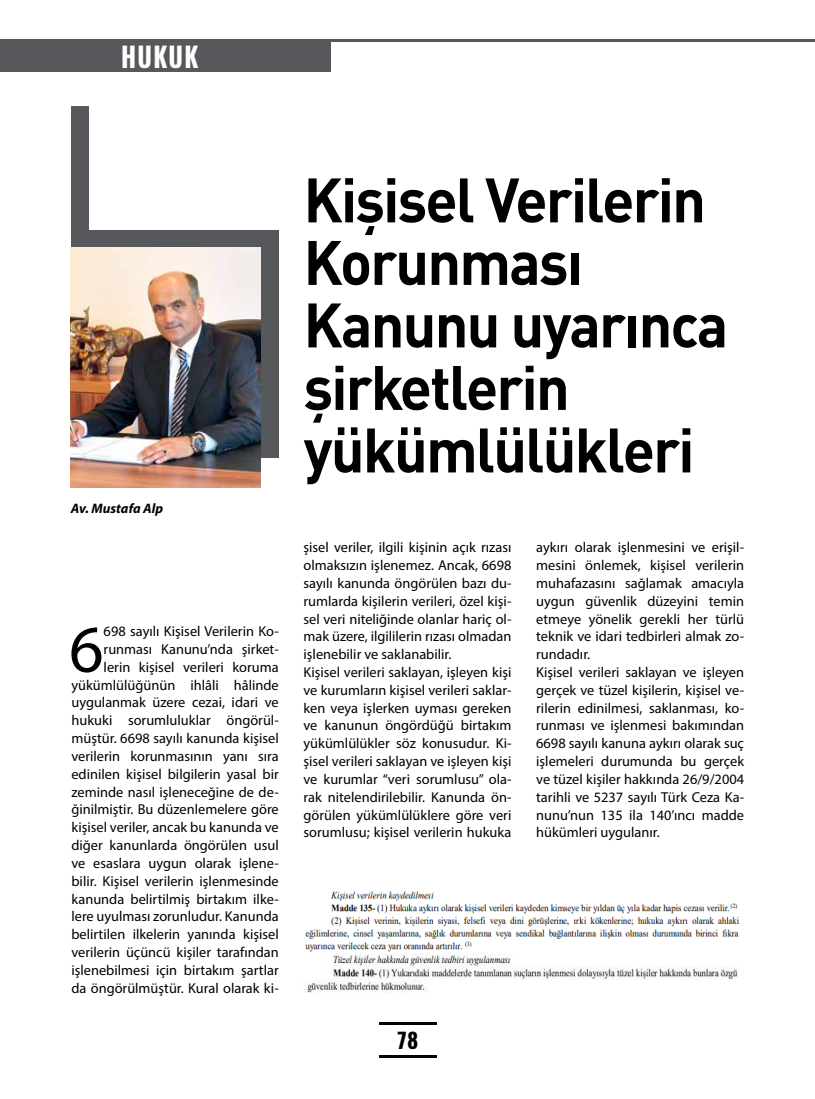
<style>
.page{position:relative;width:815px;height:1099px;background:#fff}
.page>*{position:absolute;margin:0;border:0;box-sizing:border-box;transform-origin:0 0}
.t1{font:67.25px "Myriad Pro";color:#000}
.t2{font:700 61.62px/62.5px "DIN Pro";letter-spacing:-.03em;color:#000;scale:.96 1}
.t3{font:700 27.5px "Oswald";letter-spacing:.05em;color:#fff;scale:.9 1}
.t4{font:700 21.25px "Oswald";color:#000}
.t5{font:14.38px/17.8px "Myriad Pro";color:#000}
.t6{font:italic 700 13.75px "Myriad Pro";color:#000}
</style>
<div class="page">
<hr style="left:379px;top:1055px;width:57px;height:3px;background:#000">
<hr style="left:379px;top:1021px;width:57px;height:3px;background:#000">
<hr style="left:325px;top:39px;width:490px;height:3px;background:#57585b">
<div style="left:0;top:39px;width:330px;height:33px;background:#57585b"></div>
<div style="left:71px;top:106px;width:18px;height:336px;background:#57585b"></div>
<div style="left:71px;top:230px;width:208px;height:228px;background:#57585b"></div>
<img style="left:71px;top:248px;width:190px;height:239px">
<img style="left:304px;top:891px;width:436px;height:101px">
<h3 class="t3" style="left:121px;top:38px;width:87px">HUKUK</h3>
<p class="t6" style="left:71px;top:499px;width:94px">Av. Mustafa Alp</p>
<p class="t5" style="left:71px;top:622px;width:209px;text-align:right">698 sayılı Kişisel Verilerin Ko&shy;runması Kanunu’nda şirket-<br>lerin kişisel verileri koruma yükümlülüğünün ihlâli hâlinde uygulanmak üzere cezai, idari ve hukuki sorumluluklar öngörül&shy;müştür. 6698 sayılı kanunda kişisel verilerin korunmasının yanı sıra edinilen kişisel bilgilerin yasal bir zeminde nasıl işleneceğine de de&shy;ğinilmiştir. Bu düzenlemelere göre kişisel veriler, ancak bu kanunda ve diğer kanunlarda öngörülen usul ve esaslara uygun olarak işlene&shy;bilir. Kişisel verilerin işlenmesinde kanunda belirtilmiş birtakım ilke&shy;lere uyulması zorunludur. Kanunda belirtilen ilkelerin yanında kişisel verilerin üçüncü kişiler tarafından işlenebilmesi için birtakım şartlar da öngörülmüştür. Kural olarak ki-</p>
<h1 class="t1" style="left:69px;top:607px;width:36px">6</h1>
<h2 class="t2" style="left:304px;top:161px;width:444px">Kişisel Verilerin<br>Korunması<br>Kanunu uyarınca şirketlerin yükümlülükleri</h2>
<p class="t5" style="left:304px;top:538px;width:209px">şisel veriler, ilgili kişinin açık rızası olmaksızın işlenemez. Ancak, 6698 sayılı kanunda öngörülen bazı du&shy;rumlarda kişilerin verileri, özel kişi&shy;sel veri niteliğinde olanlar hariç ol&shy;mak üzere, ilgililerin rızası olmadan işlenebilir ve saklanabilir.<br>Kişisel verileri saklayan, işleyen kişi ve kurumların kişisel verileri saklar&shy;ken veya işlerken uyması gereken ve kanunun öngördüğü birtakım yükümlülükler söz konusudur. Ki&shy;şisel verileri saklayan ve işleyen kişi ve kurumlar “veri sorumlusu” ola&shy;rak nitelendirilebilir. Kanunda ön&shy;görülen yükümlülüklere göre veri sorumlusu; kişisel verilerin hukuka</p>
<p class="t5" style="left:536px;top:538px;width:209px">aykırı olarak işlenmesini ve erişil&shy;mesini önlemek, kişisel verilerin muhafazasını sağlamak amacıyla uygun güvenlik düzeyini temin etmeye yönelik gerekli her türlü teknik ve idari tedbirleri almak zo&shy;rundadır.<br>Kişisel verileri saklayan ve işleyen gerçek ve tüzel kişilerin, kişisel ve&shy;rilerin edinilmesi, saklanması, ko&shy;runması ve işlenmesi bakımından<br>6698 sayılı kanuna aykırı olarak suç işlemeleri durumunda bu gerçek ve tüzel kişiler hakkında 26/9/2004 tarihli ve 5237 sayılı Türk Ceza Ka&shy;nunu’nun 135 ila 140’ıncı madde hükümleri uygulanır.</p>
<h3 class="t4" style="left:397px;top:1025px;width:23px">78</h3>
</div>
